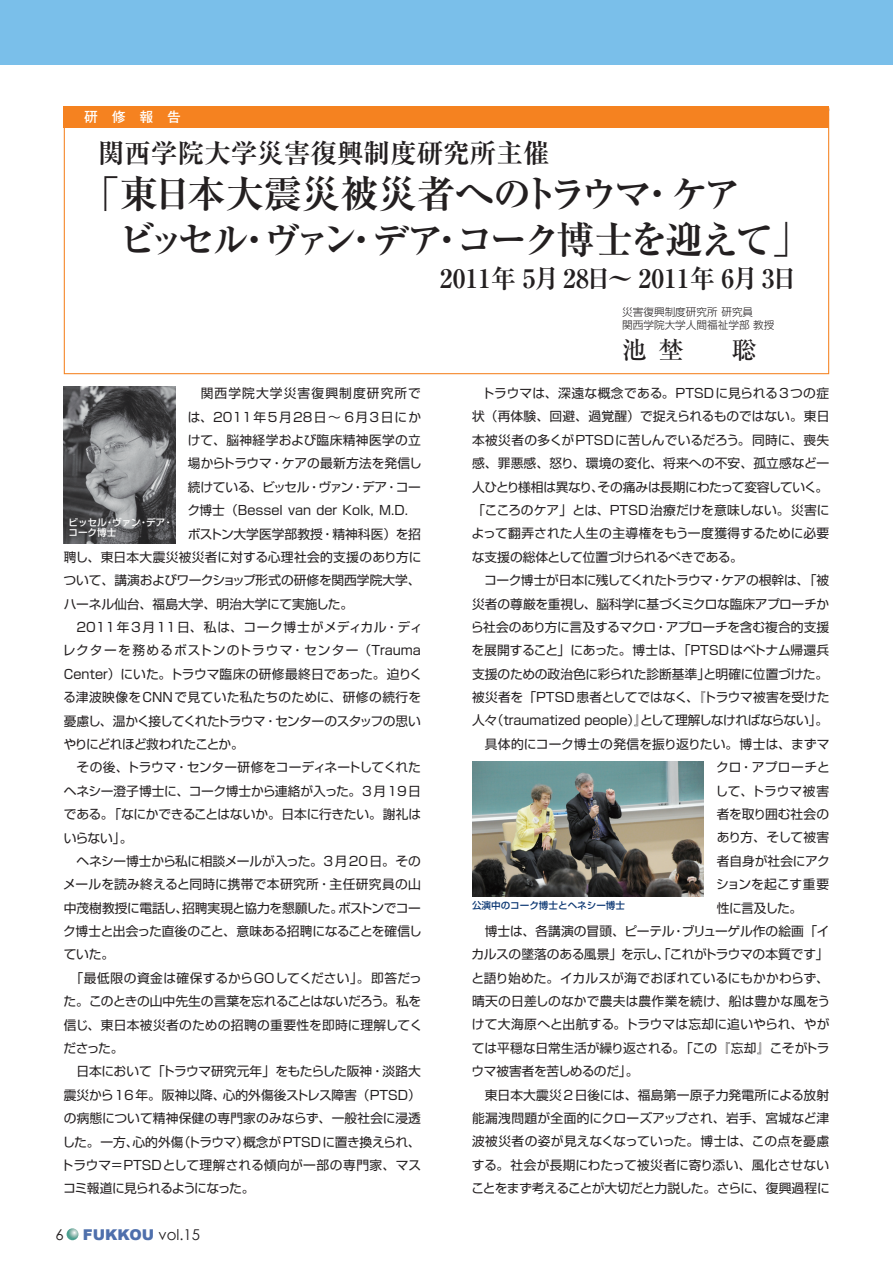
<style>
.page{position:relative;width:893px;height:1263px;background:#fff}
.page>*{position:absolute;margin:0;border:0;box-sizing:border-box;transform-origin:0 0}
.t1{font:700 38.25px/45.8px "Ryumin Pro";letter-spacing:-.1em;color:#231f20}
.t2{font:700 26.55px "Ryumin Pro";color:#231f20}
.t3{font:700 25.5px "Ryumin Pro";color:#231f20}
.t4{font:500 24.45px "Ryumin Pro";color:#231f20}
.t5{font:900 14.85px "Arial";color:#4e6fac}
.t6{font:14.85px "Century Gothic";color:#231f20}
.t7{font:700 13.8px "Futo Go B101 Pro";color:#fff}
.t8{font:12.75px/23.4px "Shin Go Pro";color:#231f20;text-align:justify}
.t9{font:12.75px "Shin Go Pro";letter-spacing:-.03em;color:#231f20}
.t10{font:12.75px "Shin Go Pro";letter-spacing:-.035em;color:#231f20}
.t11{font:12.75px "Shin Go Pro";letter-spacing:.025em;color:#231f20}
.t12{font:12.75px "Shin Go Pro";letter-spacing:-.025em;color:#231f20}
.t13{font:12.75px "Shin Go Pro";letter-spacing:-.06em;color:#231f20}
.t14{font:12.75px "Shin Go Pro";letter-spacing:.02em;color:#231f20}
.t15{font:12.75px "Shin Go Pro";letter-spacing:.075em;color:#231f20}
.t16{font:12.75px "Shin Go Pro";letter-spacing:-.02em;color:#231f20}
.t17{font:12.75px "Shin Go Pro";letter-spacing:-.045em;color:#231f20}
.t18{font:12.75px "Shin Go Pro";letter-spacing:.035em;color:#231f20}
.t19{font:12.75px "Shin Go Pro";letter-spacing:.03em;color:#231f20}
.t20{font:12.75px "Shin Go Pro";letter-spacing:.095em;color:#231f20}
.t21{font:12.75px "Shin Go Pro";letter-spacing:.085em;color:#231f20}
.t22{font:12.75px "Shin Go Pro";letter-spacing:-.07em;color:#231f20}
.t23{font:12.75px "Shin Go Pro";letter-spacing:-.065em;color:#231f20}
.t24{font:300 10.65px/13.8px "Shin Go Pro";color:#231f20}
.t25{font:500 9.6px/10.6px "Shin Go Pro";color:#fff}
.t26{font:500 9.6px "Shin Go Pro";color:#0a3672}
.s1{font-family:"Century Gothic";font-weight:400;color:#231f20}
</style>
<div class="page">
<div style="left:0;top:0;width:893px;height:65px;background:#7abfea"></div>
<div style="left:64px;top:106px;width:765px;height:22px;background:#f58220"></div>
<div style="left:64px;top:107px;width:765px;height:267px;border:1px solid #f58220"></div>
<svg style="left:67px;top:1228px;width:11px;height:12px"></svg>
<img style="left:472px;top:761px;width:232px;height:135px">
<img style="left:64px;top:387px;width:111px;height:156px">
<p class="t7" style="left:84px;top:106px;width:98px">研　修　報　告</p>
<h2 class="t2" style="left:98px;top:132px;width:453px">関西学院大学災害復興制度研究所主催</h2>
<h1 class="t1" style="left:118px;top:168px;width:693px;text-indent:-37px">「東日本大震災被災者へのトラウマ・ケア<br>ビッセル・ヴァン・デア・コーク博士を迎えて」</h1>
<h3 class="t3" style="left:440px;top:259px;width:359px">2011年 5月 28日～ 2011年 6月 3日</h3>
<p class="t24" style="left:622px;top:303px;width:154px">災害復興制度研究所 研究員<br>関西学院大学人間福祉学部 教授</p>
<p class="t21" style="left:201px;top:383px;width:222px">関西学院大学災害復興制度研究所で</p>
<p class="t20" style="left:188px;top:406px;width:235px">は、2011年5月28日～ 6月3日にか</p>
<p class="t11" style="left:188px;top:430px;width:235px">けて、脳神経学および臨床精神医学の立</p>
<p class="t8" style="left:188px;top:450px;width:235px">場からトラウマ・ケアの最新方法を発信し</p>
<p class="t10" style="left:188px;top:476px;width:234px">続けている、ビッセル・ヴァン・デア・コー</p>
<p class="t8" style="left:187px;top:497px;width:235px">ク博士（Bessel van der Kolk, M.D.　</p>
<p class="t8" style="left:188px;top:520px;width:235px">ボストン大学医学部教授・精神科医）を招</p>
<p class="t11" style="left:64px;top:547px;width:359px">聘し、東日本大震災被災者に対する心理社会的支援のあり方に</p>
<p class="t8" style="left:64px;top:567px;width:359px">ついて、講演およびワークショップ形式の研修を関西学院大学、</p>
<p class="t8" style="left:64px;top:591px;width:291px">ハーネル仙台、福島大学、明治大学にて実施した。</p>
<p class="t18" style="left:77px;top:617px;width:347px">2011年3月11日、私は、コーク博士がメディカル・ディ</p>
<p class="t15" style="left:63px;top:640px;width:360px">レクターを務めるボストンのトラウマ・センター（Trauma</p>
<p class="t8" style="left:64px;top:661px;width:360px">Center）にいた。トラウマ臨床の研修最終日であった。迫りく</p>
<p class="t14" style="left:63px;top:687px;width:360px">る津波映像をCNNで見ていた私たちのために、研修の続行を</p>
<p class="t13" style="left:64px;top:710px;width:359px">憂慮し、温かく接してくれたトラウマ・センターのスタッフの思い</p>
<p class="t23" style="left:63px;top:734px;width:182px">やりにどれほど救われたことか。</p>
<p class="t12" style="left:77px;top:757px;width:346px">その後、トラウマ・センター研修をコーディネートしてくれた</p>
<p class="t8" style="left:64px;top:778px;width:359px">ヘネシー澄子博士に、コーク博士から連絡が入った。3月19日</p>
<p class="t9" style="left:64px;top:804px;width:359px">である。「なにかできることはないか。日本に行きたい。謝礼は</p>
<p class="t8" style="left:64px;top:824px;width:70px">いらない」。</p>
<p class="t8" style="left:77px;top:848px;width:346px">ヘネシー博士から私に相談メールが入った。3月20日。その</p>
<p class="t19" style="left:63px;top:874px;width:359px">メールを読み終えると同時に携帯で本研究所・主任研究員の山</p>
<p class="t10" style="left:64px;top:897px;width:359px">中茂樹教授に電話し、招聘実現と協力を懇願した。ボストンでコー</p>
<p class="t10" style="left:63px;top:921px;width:360px">ク博士と出会った直後のこと、意味ある招聘になることを確信し</p>
<p class="t8" style="left:64px;top:941px;width:52px">ていた。</p>
<p class="t11" style="left:71px;top:967px;width:353px">「最低限の資金は確保するからGOしてください」。即答だっ</p>
<p class="t9" style="left:64px;top:991px;width:359px">た。このときの山中先生の言葉を忘れることはないだろう。私を</p>
<p class="t8" style="left:64px;top:1011px;width:360px">信じ、東日本被災者のための招聘の重要性を即時に理解してく</p>
<p class="t8" style="left:64px;top:1035px;width:61px">ださった。</p>
<p class="t8" style="left:76px;top:1058px;width:346px">日本において「トラウマ研究元年」をもたらした阪神・淡路大</p>
<p class="t8" style="left:64px;top:1082px;width:359px">震災から16年。阪神以降、心的外傷後ストレス障害（PTSD）</p>
<p class="t8" style="left:64px;top:1105px;width:359px">の病態について精神保健の専門家のみならず、一般社会に浸透</p>
<p class="t8" style="left:63px;top:1128px;width:360px">した。一方、心的外傷（トラウマ）概念がPTSDに置き換えられ、</p>
<p class="t8" style="left:61px;top:1152px;width:362px">トラウマ＝PTSDとして理解される傾向が一部の専門家、マス</p>
<p class="t22" style="left:63px;top:1178px;width:193px">コミ報道に見られるようになった。</p>
<p class="t25" style="left:68px;top:516px;width:106px">ビッセル・ヴァン・デア・コーク博士</p>
<p class="t6" style="left:56px;top:1225px;width:10px">6</p>
<p class="t5" style="left:83px;top:1223px;width:119px">FUKKOU <span class="s1">vol.15</span></p>
<h3 class="t4" style="left:622px;top:331px;width:136px">池埜　聡</h3>
<p class="t8" style="left:472px;top:380px;width:359px;text-indent:10px">トラウマは、深遠な概念である。PTSDに見られる3つの症状（再体験、回避、過覚醒）で捉えられるものではない。東日本被災者の多くがPTSDに苦しんでいるだろう。同時に、喪失感、罪悪感、怒り、環境の変化、将来への不安、孤立感など一人ひとり様相は異なり、その痛みは長期にわたって変容していく。「こころのケア」とは、PTSD治療だけを意味しない。災害によって翻弄された人生の主導権をもう一度獲得するために必要な支援の総体として位置づけられるべきである。</p>
<p class="t10" style="left:484px;top:570px;width:346px">コーク博士が日本に残してくれたトラウマ・ケアの根幹は、「被</p>
<p class="t9" style="left:472px;top:593px;width:359px">災者の尊厳を重視し、脳科学に基づくミクロな臨床アプローチか</p>
<p class="t12" style="left:471px;top:617px;width:360px">ら社会のあり方に言及するマクロ・アプローチを含む複合的支援</p>
<p class="t8" style="left:472px;top:637px;width:359px">を展開すること」にあった。博士は、「PTSDはベトナム帰還兵</p>
<p class="t16" style="left:472px;top:663px;width:358px">支援のための政治色に彩られた診断基準」と明確に位置づけた。</p>
<p class="t8" style="left:472px;top:684px;width:359px">被災者を「PTSD患者としてではなく、『トラウマ被害を受けた</p>
<p class="t8" style="left:472px;top:707px;width:358px">人々（traumatized people）』として理解しなければならない」。</p>
<p class="t8" style="left:485px;top:731px;width:346px">具体的にコーク博士の発信を振り返りたい。博士は、まずマ</p>
<p class="t14" style="left:716px;top:757px;width:115px">クロ・アプローチと</p>
<p class="t8" style="left:715px;top:777px;width:115px">して、トラウマ被害</p>
<p class="t8" style="left:717px;top:801px;width:114px">者を取り囲む社会の</p>
<p class="t13" style="left:717px;top:827px;width:114px">あり方、そして被害</p>
<p class="t8" style="left:717px;top:848px;width:115px">者自身が社会にアク</p>
<p class="t8" style="left:716px;top:871px;width:114px">ションを起こす重要</p>
<p class="t8" style="left:717px;top:894px;width:87px">性に言及した。</p>
<p class="t8" style="left:485px;top:918px;width:346px">博士は、各講演の冒頭、ピーテル・ブリューゲル作の絵画「イ</p>
<p class="t9" style="left:471px;top:944px;width:359px">カルスの墜落のある風景」を示し、「これがトラウマの本質です」</p>
<p class="t8" style="left:471px;top:964px;width:359px">と語り始めた。イカルスが海でおぼれているにもかかわらず、</p>
<p class="t8" style="left:472px;top:988px;width:360px">晴天の日差しのなかで農夫は農作業を続け、船は豊かな風をう</p>
<p class="t8" style="left:472px;top:1011px;width:359px">けて大海原へと出航する。トラウマは忘却に追いやられ、やが</p>
<p class="t8" style="left:472px;top:1035px;width:359px">ては平穏な日常生活が繰り返される。「この『忘却』こそがトラ</p>
<p class="t9" style="left:471px;top:1061px;width:169px">ウマ被害者を苦しめるのだ」。</p>
<p class="t8" style="left:485px;top:1081px;width:346px">東日本大震災2日後には、福島第一原子力発電所による放射</p>
<p class="t8" style="left:472px;top:1105px;width:359px">能漏洩問題が全面的にクローズアップされ、岩手、宮城など津</p>
<p class="t11" style="left:472px;top:1131px;width:359px">波被災者の姿が見えなくなっていった。博士は、この点を憂慮</p>
<p class="t8" style="left:472px;top:1152px;width:359px">する。社会が長期にわたって被災者に寄り添い、風化させない</p>
<p class="t17" style="left:471px;top:1178px;width:360px">ことをまず考えることが大切だと力説した。さらに、復興過程に</p>
<p class="t26" style="left:472px;top:897px;width:155px">公演中のコーク博士とヘネシー博士</p>
</div>
